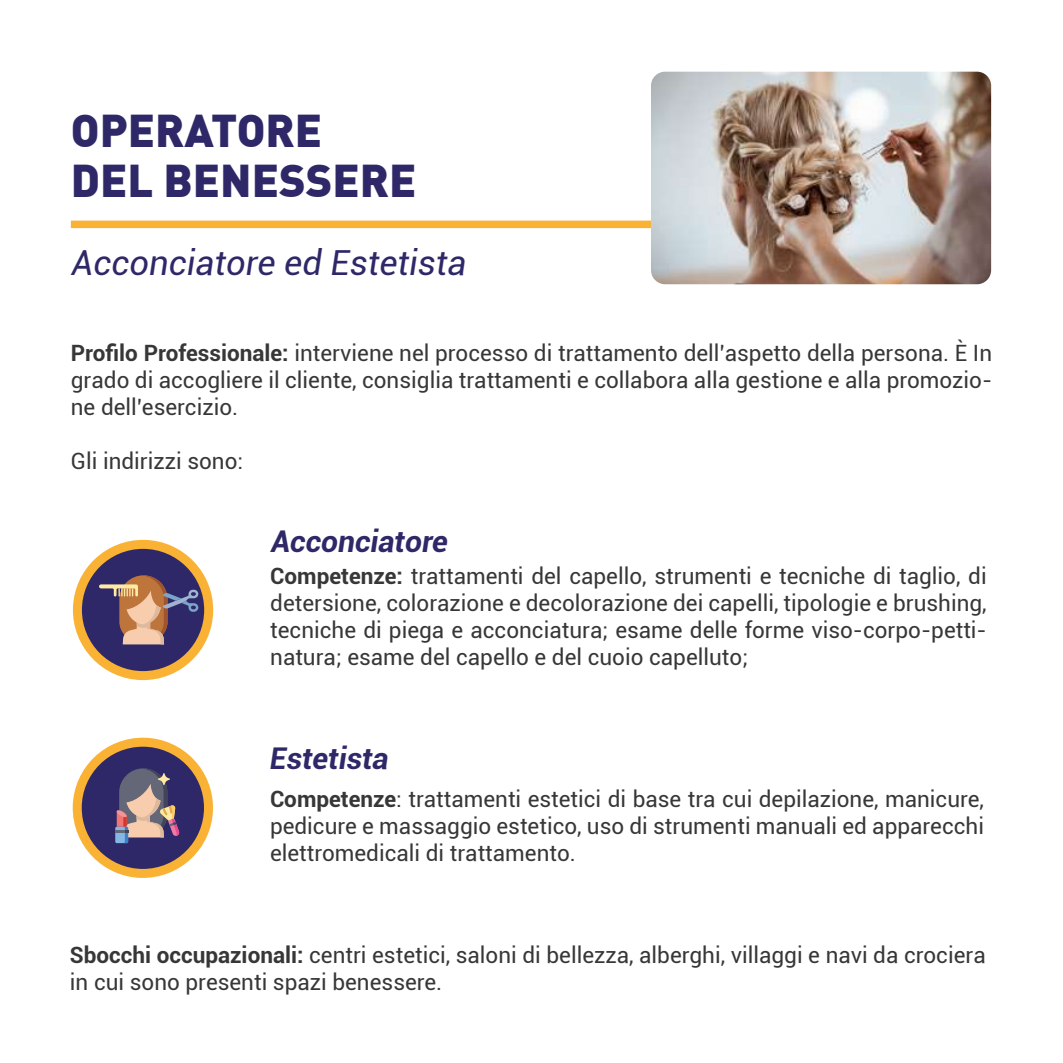
<style>
.page{position:relative;width:1063px;height:1063px;background:#fff}
.page>*{position:absolute;margin:0;border:0;box-sizing:border-box;transform-origin:0 0}
.t1{font:45px/50px "DIN Black Alternate";color:#2e2868}
.t2{font:italic 34.5px "Roboto";color:#2e2868}
.t3{font:italic 700 30px "Roboto";color:#2e2868}
.t4{font:22.5px/27px "Roboto";color:#373736;text-align:justify}
.s1{font-weight:700}
</style>
<div class="page">
<div style="left:71px;top:221px;width:916px;height:7px;background:#f9b234"></div>
<svg style="left:72px;top:737px;width:141px;height:141px"></svg>
<svg style="left:72px;top:539px;width:142px;height:142px"></svg>
<img style="left:651px;top:72px;width:340px;height:212px">
<h1 class="t1" style="left:71px;top:104px;width:347px">OPERATORE<br>DEL BENESSERE</h1>
<h2 class="t2" style="left:71px;top:239px;width:397px">Acconciatore ed Estetista</h2>
<p class="t4" style="left:71px;top:338px;width:923px"><span class="s1">Profilo Professionale:</span> interviene nel processo di trattamento dell’aspetto della persona. È In grado di accogliere il cliente, consiglia trattamenti e collabora alla gestione e alla promozio&shy;ne dell’esercizio.</p>
<p class="t4" style="left:71px;top:447px;width:174px">Gli indirizzi sono:</p>
<h3 class="t3" style="left:271px;top:520px;width:178px">Acconciatore</h3>
<p class="t4" style="left:270px;top:562px;width:718px"><span class="s1">Competenze:</span> trattamenti del capello, strumenti e tecniche di taglio, di detersione, colorazione e decolorazione dei capelli, tipologie e brushing, tecniche di piega e acconciatura; esame delle forme viso-corpo-petti&shy;natura; esame del capello e del cuoio capelluto;</p>
<h3 class="t3" style="left:270px;top:737px;width:120px">Estetista</h3>
<p class="t4" style="left:270px;top:785px;width:716px"><span class="s1">Competenze</span>: trattamenti estetici di base tra cui depilazione, manicure, pedicure e massaggio estetico, uso di strumenti manuali ed apparecchi elettromedicali di trattamento.</p>
<p class="t4" style="left:70px;top:941px;width:917px"><span class="s1">Sbocchi occupazionali:</span> centri estetici, saloni di bellezza, alberghi, villaggi e navi da crociera in cui sono presenti spazi benessere.</p>
</div>
